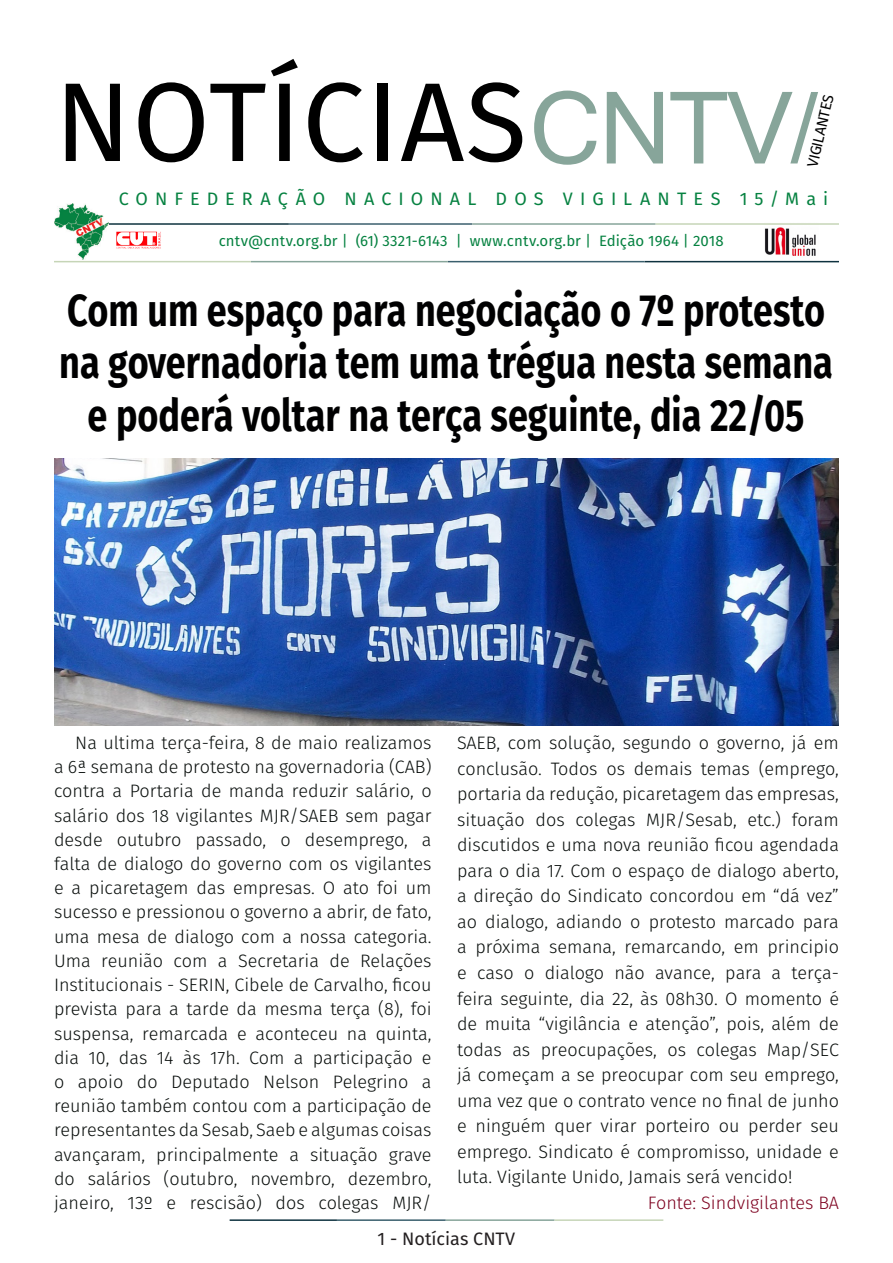
<style>
.page{position:relative;width:893px;height:1263px;background:#fff}
.page>*{position:absolute;margin:0;border:0;box-sizing:border-box;transform-origin:0 0}
.t1{font:112.2px "Fira Sans";letter-spacing:.01em;color:#000}
.t2{font:111px "Latha";color:#87a59a}
.t3{font:700 45px/52.5px "Fira Sans";color:#000001;text-align:center;scale:.8 1}
.t4{font:300 18px/24.2px "Fira Sans";color:#080d0b;text-align:justify}
.t5{font:18px "Fira Sans";letter-spacing:.39em;color:#068241}
.t6{font:300 18px "Fira Sans";color:#7e0220}
.t7{font:18px "Fira Sans";color:#231f20}
.t8{font:15px "Fira Sans";letter-spacing:.005em;color:#068241}
.t9{font:15px "Fira Sans";color:#000001}
</style>
<div class="page">
<hr style="left:230px;top:1219px;width:107px;height:2px;background:#0e323f">
<hr style="left:337px;top:1219px;width:109px;height:2px;background:#3a5f6d">
<hr style="left:446px;top:1219px;width:109px;height:2px;background:#87a59a">
<hr style="left:555px;top:1219px;width:108px;height:2px;background:#c6d5b7">
<img style="left:764px;top:227px;width:54px;height:34px">
<hr style="left:108px;top:223px;width:181px;height:2px;background:#0e323f">
<hr style="left:289px;top:223px;width:183px;height:2px;background:#3a5f6d">
<hr style="left:472px;top:223px;width:184px;height:2px;background:#87a59a">
<hr style="left:656px;top:223px;width:183px;height:2px;background:#c6d5b7">
<hr style="left:645px;top:261px;width:194px;height:1px;background:#0e323f">
<hr style="left:448px;top:261px;width:197px;height:1px;background:#3a5f6d">
<hr style="left:251px;top:261px;width:197px;height:1px;background:#87a59a">
<hr style="left:54px;top:261px;width:197px;height:1px;background:#c6d5b7">
<img style="left:54px;top:203px;width:54px;height:57px">
<img style="left:108px;top:222px;width:61px;height:27px">
<img style="left:54px;top:458px;width:785px;height:267px">
<p class="t1" style="left:55px;top:37px;width:474px">NOTÍCIAS</p>
<p class="t2" style="left:529px;top:40px;width:290px">CNTV/</p>
<p class="t9" style="left:801px;top:164px;width:76px;rotate:-77deg">VIGILANTES</p>
<p class="t5" style="left:119px;top:185px;width:711px">CONFEDERAÇÃO NACIONAL DOS VIGILANTES 15/Mai</p>
<p class="t8" style="left:219px;top:230px;width:506px">cntv@cntv.org.br | (61) 3321-6143 | www.cntv.org.br | Edição 1964 | 2018</p>
<p class="t3" style="left:59px;top:281px;width:968px">Com um espaço para negociação o 7º protesto na governadoria tem uma trégua nesta semana e poderá voltar na terça seguinte, dia 22/05</p>
<p class="t4" style="left:54px;top:730px;width:379px;text-indent:21px">Na ultima terça-feira, 8 de maio realizamos a 6ª semana de protesto na governadoria (CAB) contra a Portaria de manda reduzir salário, o salário dos 18 vigilantes MJR/SAEB sem pagar desde outubro passado, o desemprego, a falta de dialogo do governo com os vigilantes e a picaretagem das empresas. O ato foi um sucesso e pressionou o governo a abrir, de fato, uma mesa de dialogo com a nossa categoria.<br>Uma reunião com a Secretaria de Relações Institucionais - SERIN, Cibele de Carvalho, ficou prevista para a tarde da mesma terça (8), foi suspensa, remarcada e aconteceu na quinta, dia 10, das 14 às 17h. Com a participação e o apoio do Deputado Nelson Pelegrino a reunião também contou com a participação de representantes da Sesab, Saeb e algumas coisas avançaram, principalmente a situação grave do salários (outubro, novembro, dezembro, janeiro, 13º e rescisão) dos colegas MJR/</p>
<p class="t4" style="left:457px;top:730px;width:383px;line-height:25.5px">SAEB, com solução, segundo o governo, já em conclusão. Todos os demais temas (emprego, portaria da redução, picaretagem das empresas, situação dos colegas MJR/Sesab, etc.) foram discutidos e uma nova reunião ficou agendada para o dia 17. Com o espaço de dialogo aberto, a direção do Sindicato concordou em “dá vez” ao dialogo, adiando o protesto marcado para a próxima semana, remarcando, em principio e caso o dialogo não avance, para a terça&shy;feira seguinte, dia 22, às 08h30. O momento é de muita “vigilância e atenção”, pois, além de todas as preocupações, os colegas Map/SEC já começam a se preocupar com seu emprego, uma vez que o contrato vence no final de junho e ninguém quer virar porteiro ou perder seu emprego. Sindicato é compromisso, unidade e luta. Vigilante Unido, Jamais será vencido!</p>
<p class="t6" style="left:648px;top:1190px;width:193px">Fonte: Sindvigilantes BA</p>
<p class="t7" style="left:378px;top:1225px;width:139px">1 - Notícias CNTV</p>
</div>
